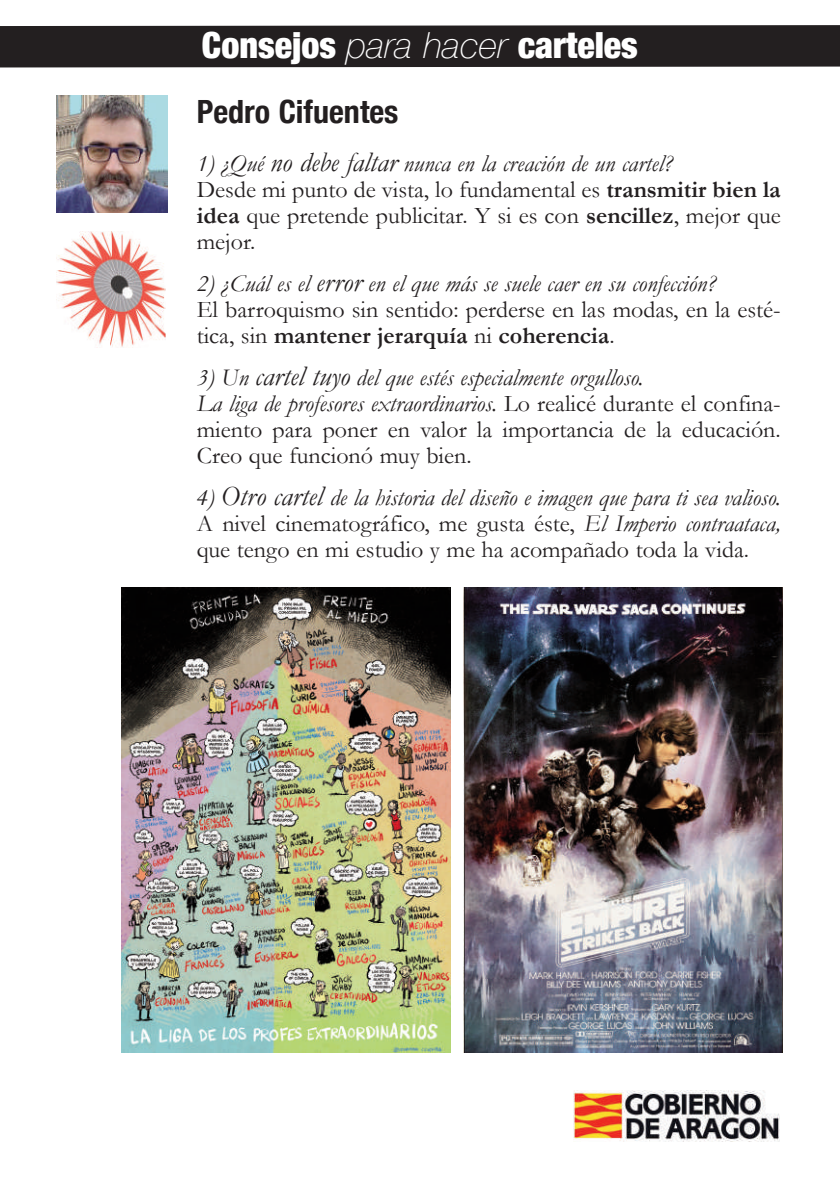
<style>
.page{position:relative;width:840px;height:1191px;background:#fff}
.page>*{position:absolute;margin:0;border:0;box-sizing:border-box;transform-origin:0 0}
.t1{font:900 condensed 36px "Helvetica Neue";color:#fff}
.t2{font:700 condensed 32px "Helvetica Neue";color:#231f20}
.t3{font:24px/26px "Garamond";color:#231f20}
.s1{font-weight:100;font-style:italic;font-stretch:normal}
.s2{font-style:italic}
.s3{font-style:italic;font-size:28px}
.s4{font-weight:700}
</style>
<div class="page">
<img style="left:573px;top:1090px;width:206px;height:51px">
<div style="left:0;top:25px;width:839px;height:42px;background:#231f20"></div>
<img style="left:463px;top:587px;width:319px;height:465px">
<img style="left:122px;top:587px;width:328px;height:465px">
<img style="left:56px;top:95px;width:111px;height:118px">
<img style="left:56px;top:232px;width:110px;height:115px">
<h1 class="t1" style="left:202px;top:23px;width:437px">Consejos <span class="s1">para hacer</span> carteles</h1>
<h2 class="t2" style="left:197px;top:92px;width:203px">Pedro Cifuentes</h2>
<p class="t3" style="left:197px;top:150px;width:585px"><span class="s2">1) ¿Qué</span> <span class="s3">no debe faltar</span> <span class="s2">nunca en la creación de un cartel?<br></span>Desde mi punto de vista, lo fundamental es <span class="s4">transmitir bien la idea</span> que pretende publicitar. Y si es con <span class="s4">sencillez</span>, mejor que mejor.</p>
<p class="t3" style="left:197px;top:270px;width:585px"><span class="s2">2) ¿Cuál es el</span> <span class="s3">error</span> <span class="s2">en el que más se suele caer en su confección?<br></span>El barroquismo sin sentido: perderse en las modas, en la esté&shy;tica, sin <span class="s4">mantener jerarquía</span> ni <span class="s4">coherencia</span>.</p>
<p class="t3" style="left:197px;top:364px;width:585px"><span class="s2">3) Un</span> <span class="s3">cartel tuyo</span> <span class="s2">del que estés especialmente orgulloso.<br>La liga de profesores extraordinarios.</span> Lo realicé durante el confina&shy;miento para poner en valor la importancia de la educación.<br>Creo que funcionó muy bien.</p>
<p class="t3" style="left:197px;top:484px;width:585px;text-align:justify"><span class="s2">4)</span> <span class="s3">Otro cartel</span> <span class="s2">de la historia del diseño e imagen que para ti sea valioso.<br></span>A nivel cinematográfico, me gusta éste, <span class="s2">El Imperio contraataca, </span>que tengo en mi estudio y me ha acompañado toda la vida.</p>
</div>
